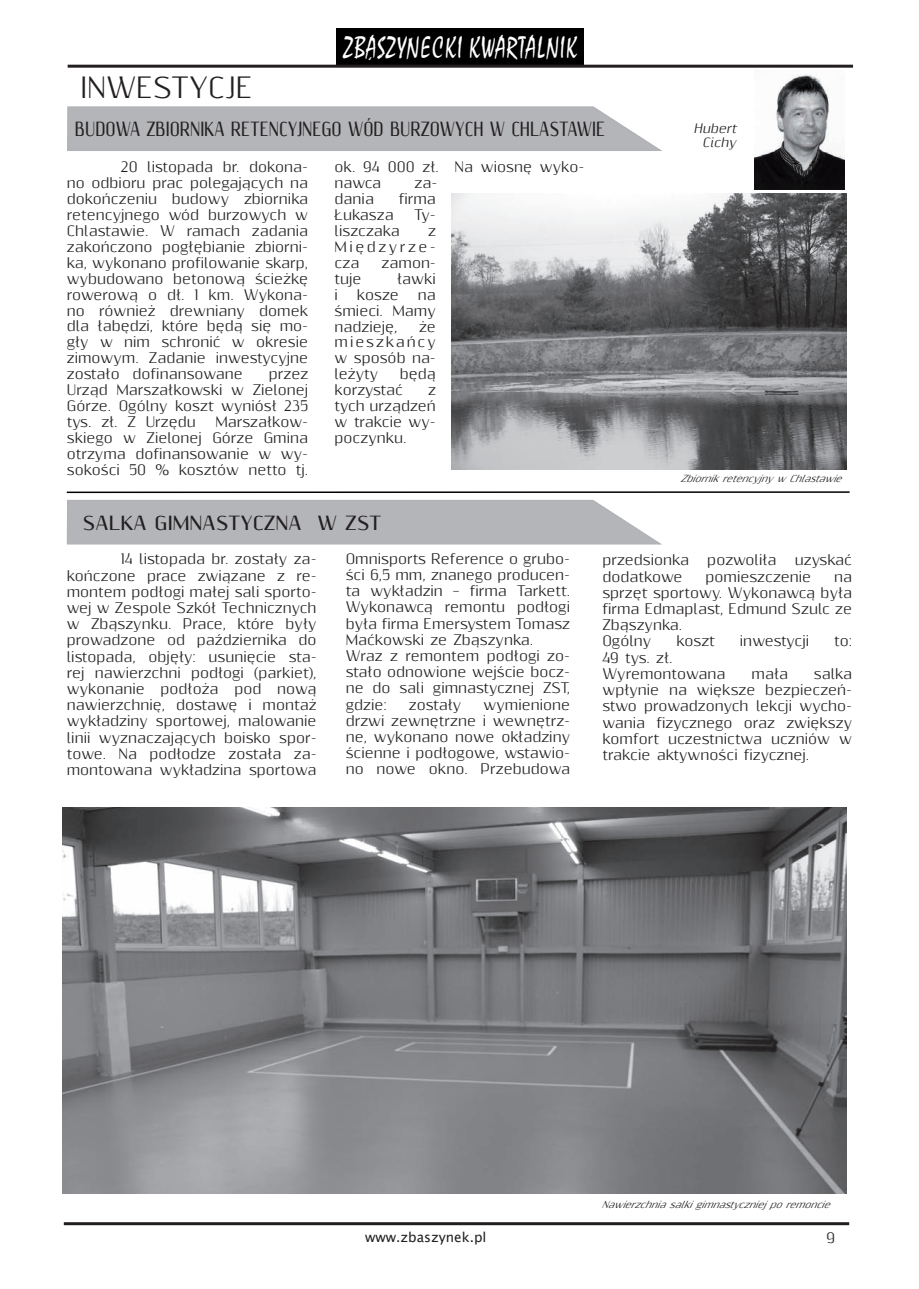
<style>
.page{position:relative;width:919px;height:1289px;background:#fff}
.page>*{position:absolute;margin:0;border:0;box-sizing:border-box;transform-origin:0 0}
.t1{font:29.7px "Staccato 222 BT";color:#fff;scale:.73 1}
.t2{font:27px "Resagnicto";color:#231f20}
.t3{font:700 18px "Resagnicto";color:#231f20;scale:.76 1}
.t4{font:700 18px "Resagnicto";color:#231f20}
.t5{font:13.5px/16.2px "Resagnicto";color:#231f20;text-align:justify}
.t6{font:13.5px "Lucida Sans Unicode";color:#231f20}
.t7{font:italic 12px/13.5px "Resagnicto";color:#231f20;text-align:right}
.t8{font:italic 9px "Resagnicto";color:#231f20}
</style>
<div class="page">
<svg style="left:66px;top:499px;width:596px;height:46px;background:#babbbe"></svg>
<hr style="left:64px;top:1222px;width:785px;height:3px;background:#231f20">
<div style="left:336px;top:28px;width:247px;height:38px;background:#000"></div>
<hr style="left:68px;top:65px;width:785px;height:3px;background:#231f20">
<hr style="left:67px;top:491px;width:782px;height:2px;background:#000">
<img style="left:754px;top:74px;width:90px;height:115px">
<svg style="left:67px;top:106px;width:595px;height:45px;background:#b8b9bc"></svg>
<img style="left:452px;top:193px;width:394px;height:276px">
<img style="left:62px;top:807px;width:784px;height:386px">
<h2 class="t2" style="left:80px;top:70px;width:174px">INWESTYCJE</h2>
<h1 class="t1" style="left:343px;top:29px;width:323px">ZBASZYNECKI KWARTALNIK</h1>
<h3 class="t3" style="left:75px;top:118px;width:29px">BUDOW</h3>
<h3 class="t3" style="left:130px;top:118px;width:34px">A ZBIORNIK</h3>
<h3 class="t3" style="left:214px;top:118px;width:73px">A RETENCYJNEGO</h3>
<h3 class="t3" style="left:348px;top:118px;width:70px">WÓD BURZOWYC</h3>
<h3 class="t3" style="left:473px;top:118px;width:149px">H W CHLASTAWIE</h3>
<p class="t5" style="left:67px;top:160px;width:243px;text-indent:54px">20 listopada br. dokona&shy;no odbioru prac polegających na dokończeniu budowy zbiornika retencyjnego wód burzowych w Chlastawie. W ramach zadania zakończono pogłębianie zbiorni&shy;ka, wykonano profilowanie skarp, wybudowano betonową ścieżkę rowerową o dł. 1 km. Wykona&shy;no również drewniany domek dla łabędzi, które będą się mo&shy;gły w nim schronić w okresie zimowym. Zadanie inwestycyjne zostało dofinansowane</p>
<p class="t5" style="left:67px;top:366px;width:243px;text-indent:202px">przez Urząd Marszałkowski w Zielonej Górze. Ogólny koszt wyniósł 235 tys. zł. Z Urzędu</p>
<p class="t5" style="left:67px;top:414px;width:243px;text-indent:148px">Marszałkow&shy;skiego w Zielonej Górze Gmina otrzyma dofinansowanie w wy&shy;sokości 50 % kosztów netto tj.</p>
<p class="t5" style="left:334px;top:160px;width:251px">ok. 94 000 zł. Na wiosnę wyko&shy;nawca</p>
<p class="t5" style="left:414px;top:175px;width:24px">za-</p>
<p class="t5" style="left:334px;top:191px;width:41px">dania</p>
<p class="t5" style="left:399px;top:191px;width:39px">firma</p>
<p class="t5" style="left:334px;top:207px;width:61px">Łukasza</p>
<p class="t5" style="left:414px;top:207px;width:23px">Ty-</p>
<p class="t5" style="left:334px;top:223px;width:67px">liszczaka</p>
<p class="t5" style="left:334px;top:223px;width:103px;text-indent:93px">z Międzyrze&shy;cza</p>
<p class="t5" style="left:381px;top:255px;width:56px">zamon-</p>
<p class="t5" style="left:334px;top:271px;width:29px">tuje</p>
<p class="t5" style="left:397px;top:271px;width:40px">ławki</p>
<p class="t5" style="left:334px;top:287px;width:5px">i</p>
<p class="t5" style="left:357px;top:287px;width:43px">kosze</p>
<p class="t5" style="left:334px;top:287px;width:103px;text-indent:83px">na śmieci. Mamy nadzieję,</p>
<p class="t5" style="left:334px;top:319px;width:103px;text-indent:84px">że mieszkańcy w sposób na&shy;leżyty</p>
<p class="t5" style="left:334px;top:366px;width:103px;text-indent:65px">będą korzystać</p>
<p class="t5" style="left:334px;top:382px;width:103px;text-indent:93px">z tych urządzeń w trakcie wy&shy;poczynku.</p>
<h3 class="t4" style="left:82px;top:512px;width:85px">SALKA GIMN</h3>
<h3 class="t4" style="left:202px;top:512px;width:51px">ASTYCZN</h3>
<h3 class="t4" style="left:288px;top:512px;width:93px">A W ZST</h3>
<p class="t7" style="left:694px;top:122px;width:44px">Hubert<br>Cichy</p>
<p class="t8" style="left:680px;top:472px;width:168px">ZbiornikretencyjnywChlastawie</p>
<p class="t5" style="left:67px;top:551px;width:251px;text-indent:54px">14 listopada br. zostały za&shy;kończone prace związane z re&shy;montem podłogi małej sali sporto&shy;wej w Zespole Szkół Technicznych w Zbąszynku. Prace, które były prowadzone od października do listopada, objęły: usunięcie sta&shy;rej nawierzchni podłogi (parkiet), wykonanie podłoża pod nową nawierzchnię, dostawę i montaż wykładziny sportowej, malowanie linii wyznaczających boisko spor&shy;towe. Na podłodze została za&shy;montowana wykładzina sportowa</p>
<p class="t5" style="left:345px;top:551px;width:226px;text-align:left">Omnisports Reference o grubo&shy;ści 6,5 mm, znanego producen&shy;ta wykładzin – firma Tarkett.<br>Wykonawcą remontu podłogi była firma Emersystem Tomasz<br>Maćkowski ze Zbąszynka.<br>Wraz z remontem podłogi zo&shy;stało odnowione wejście bocz&shy;ne do sali gimnastycznej ZST, gdzie:</p>
<p class="t5" style="left:345px;top:696px;width:226px;text-indent:138px">wymienione drzwi zewnętrzne i wewnętrz&shy;ne, wykonano nowe okładziny ścienne i podłogowe, wstawio&shy;no nowe okno. Przebudowa</p>
<p class="t5" style="left:409px;top:696px;width:54px">zostały</p>
<p class="t5" style="left:602px;top:552px;width:88px">przedsionka</p>
<p class="t5" style="left:707px;top:552px;width:71px">pozwoliła</p>
<p class="t5" style="left:794px;top:552px;width:59px">uzyskać</p>
<p class="t5" style="left:602px;top:569px;width:82px">dodatkowe</p>
<p class="t5" style="left:705px;top:569px;width:107px">pomieszczenie</p>
<p class="t5" style="left:602px;top:569px;width:251px;text-align:left;text-indent:232px">na sprzęt sportowy. Wykonawcą była firma Edmaplast, Edmund Szulc ze<br>Zbąszynka.<br>Ogólny</p>
<p class="t5" style="left:676px;top:633px;width:40px">koszt</p>
<p class="t5" style="left:739px;top:633px;width:71px">inwestycji</p>
<p class="t5" style="left:834px;top:633px;width:20px">to:</p>
<p class="t5" style="left:602px;top:650px;width:125px">49 tys. zł.<br>Wyremontowana</p>
<p class="t5" style="left:602px;top:666px;width:251px;text-indent:211px">salka wpłynie na większe bezpieczeń&shy;stwo prowadzonych lekcji wycho&shy;wania fizycznego oraz zwiększy komfort uczestnictwa uczniów w trakcie aktywności fizycznej.</p>
<p class="t5" style="left:751px;top:666px;width:38px">mała</p>
<p class="t8" style="left:601px;top:1198px;width:235px">Nawierzchniasalkigimnastyczniejporemoncie</p>
<p class="t6" style="left:365px;top:1225px;width:123px">www.zbaszynek.pl</p>
<p class="t5" style="left:826px;top:1230px;width:10px">9</p>
</div>
